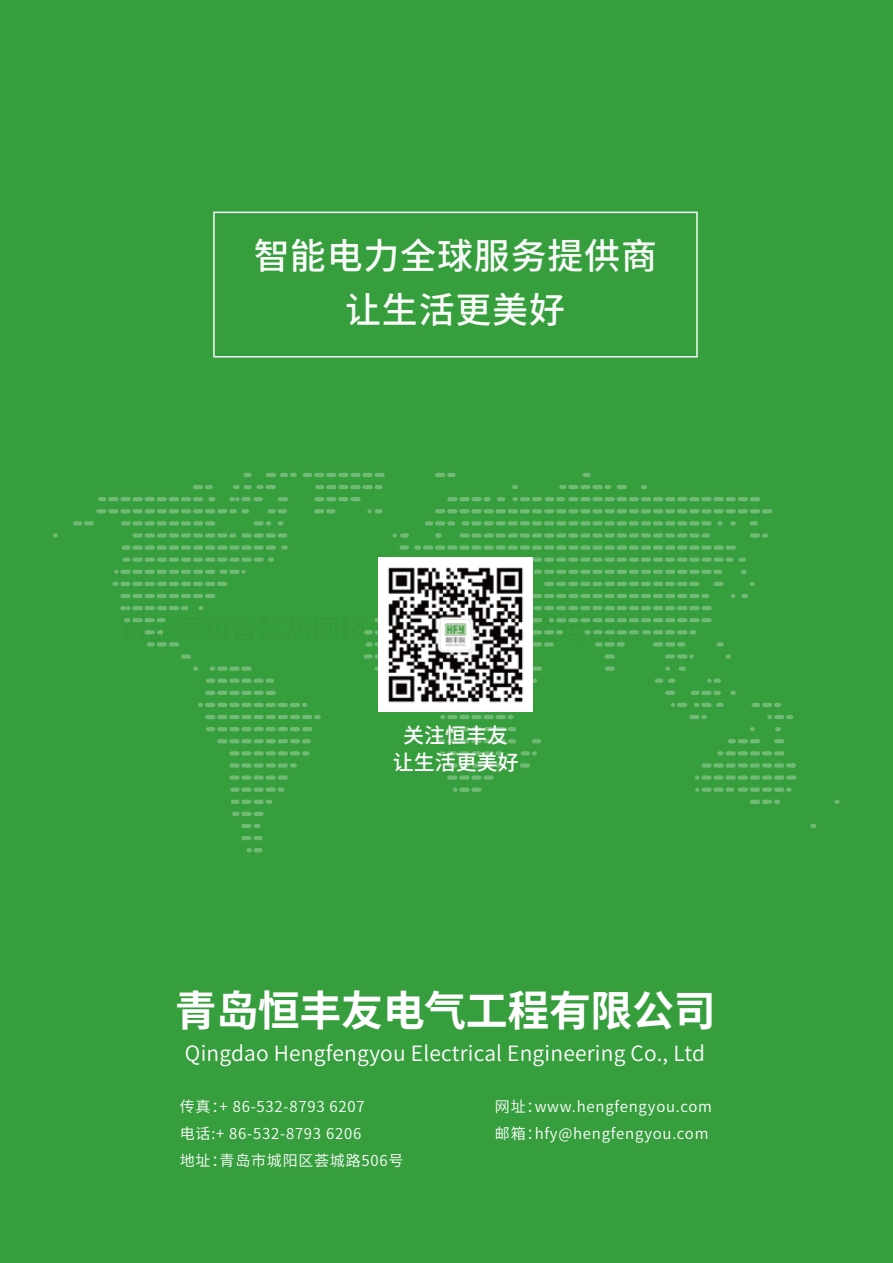
<style>
.page{position:relative;width:893px;height:1263px;background:#339c3a}
.page>*{position:absolute;margin:0;border:0;box-sizing:border-box;transform-origin:0 0}
.t1{font:700 42px "Source Han Sans CN";letter-spacing:-.01em;color:#fff}
.t2{font:500 36px/54px "Source Han Sans CN";letter-spacing:.02em;color:#fff;text-align:center}
.t3{font:21px "Source Han Sans CN";letter-spacing:.01em;color:#fff}
.t4{font:500 21px/27.8px "Source Han Sans CN";color:#fff;text-align:center}
.t5{font:15px/27px "Source Han Sans CN";letter-spacing:.05em;color:#fff}
</style>
<div class="page">
<svg style="left:53px;top:473px;width:787px;height:379px"></svg>
<img style="left:379px;top:558px;width:154px;height:154px">
<div style="left:213px;top:212px;width:485px;height:145px;border:2px solid #f7f8f8"></div>
<h2 class="t2" style="left:253px;top:230px;width:405px">智能电力全球服务提供商让生活更美好</h2>
<h3 class="t4" style="left:393px;top:721px;width:127px">关注恒丰友让生活更美好</h3>
<h1 class="t1" style="left:175px;top:987px;width:542px">青岛恒丰友电气工程有限公司</h1>
<h3 class="t3" style="left:185px;top:1041px;width:521px">Qingdao Hengfengyou Electrical Engineering Co., Ltd</h3>
<p class="t5" style="left:180px;top:1093px;width:225px">传真：+ 86-532-8793 6207<br>电话:+ 86-532-8793 6206<br>地址：青岛市城阳区荟城路506号</p>
<p class="t5" style="left:495px;top:1093px;width:219px">网址：www.hengfengyou.com邮箱：hfy@hengfengyou.com</p>
</div>
